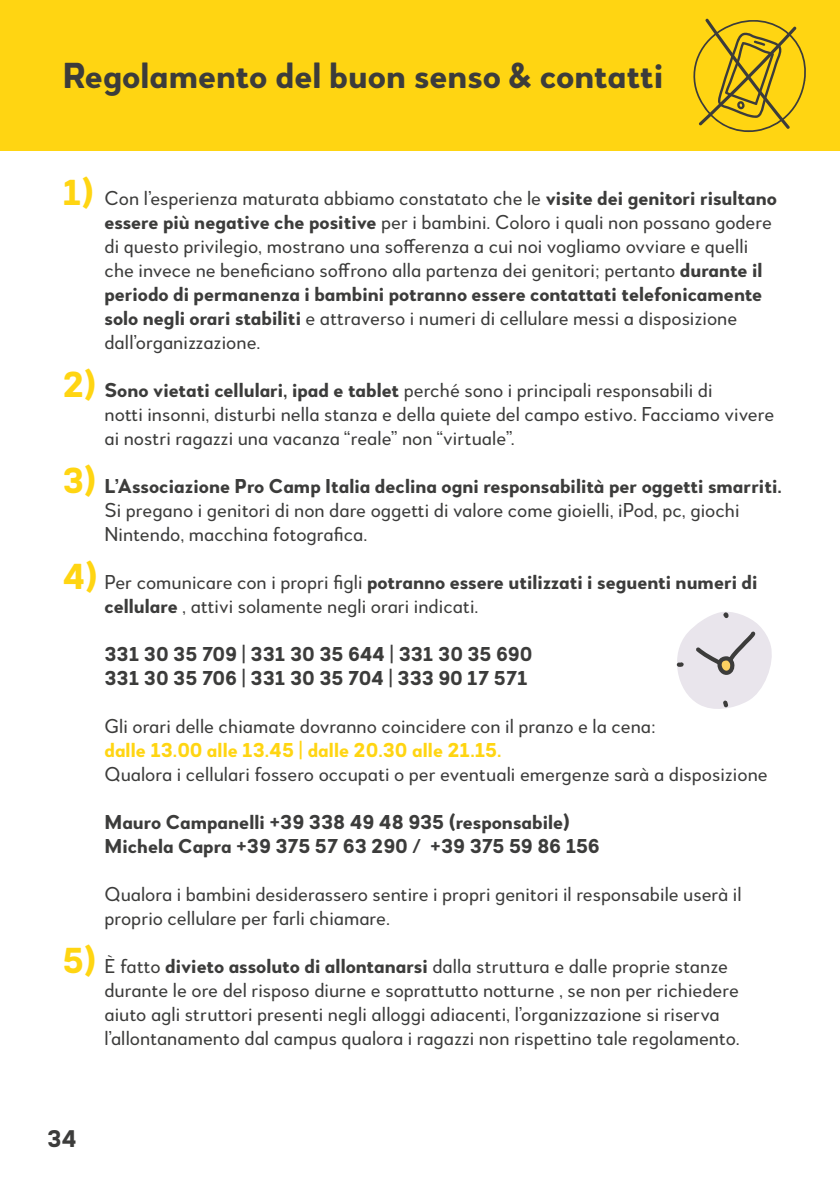
<style>
.page{position:relative;width:840px;height:1191px;background:#fff}
.page>*{position:absolute;margin:0;border:0;box-sizing:border-box;transform-origin:0 0}
.t1{font:700 36px "Woodford Bourne PRO";color:#3c3c3b}
.t2{font:700 24px "Woodford Bourne PRO";color:#3c3c3b}
.t3{font:20px/24px "Woodford Bourne PRO";color:#3c3c3b}
.t4{font:700 20px/24px "Woodford Bourne PRO";color:#3c3c3b}
.t5{font:700 20px "Woodford Bourne PRO";color:#ffd512}
.s1{font-weight:700;font-size:36px;color:#ffd512}
.s2{font-weight:700}
</style>
<div class="page">
<div style="left:0;top:0;width:839px;height:150px;background:#ffd512"></div>
<svg style="left:693px;top:18px;width:113px;height:114px"></svg>
<svg style="left:676px;top:612px;width:96px;height:97px"></svg>
<h1 class="t1" style="left:62px;top:54px;width:602px">Regolamento del buon senso &amp; contatti</h1>
<p class="t3" style="left:104px;top:186px;width:673px;text-indent:-42px"><span class="s1">1)</span> Con l’esperienza maturata abbiamo constatato che le <span class="s2">visite dei genitori risultano essere più negative che positive</span> per i bambini. Coloro i quali non possano godere di questo privilegio, mostrano una sofferenza a cui noi vogliamo ovviare e quelli che invece ne beneficiano soffrono alla partenza dei genitori; pertanto <span class="s2">durante il periodo di permanenza i bambini potranno essere contattati telefonicamente solo negli orari stabiliti</span> e attraverso i numeri di cellulare messi a disposizione dall’organizzazione.</p>
<p class="t3" style="left:104px;top:378px;width:671px;text-indent:-42px"><span class="s1">2)</span> <span class="s2">Sono vietati cellulari, ipad e tablet</span> perché sono i principali responsabili di<br>notti insonni, disturbi nella stanza e della quiete del campo estivo. Facciamo vivere ai nostri ragazzi una vacanza “reale” non “virtuale”.</p>
<p class="t3" style="left:104px;top:474px;width:678px;text-indent:-42px"><span class="s1">3)</span> <span class="s2">L’Associazione Pro Camp Italia declina ogni responsabilità per oggetti smarriti.<br></span>Si pregano i genitori di non dare oggetti di valore come gioielli, iPod, pc, giochi<br>Nintendo, macchina fotografica.</p>
<p class="t3" style="left:104px;top:570px;width:654px;text-indent:-42px"><span class="s1">4)</span> Per comunicare con i propri figli <span class="s2">potranno essere utilizzati i seguenti numeri di cellulare</span> , attivi solamente negli orari indicati.</p>
<p class="t4" style="left:104px;top:642px;width:429px">331 30 35 709 | 331 30 35 644 | 331 30 35 690<br>331 30 35 706 | 331 30 35 704 | 333 90 17 571</p>
<p class="t3" style="left:104px;top:714px;width:552px">Gli orari delle chiamate dovranno coincidere con il pranzo e la cena:</p>
<p class="t5" style="left:104px;top:737px;width:398px">dalle 13.00 alle 13.45 | dalle 20.30 alle 21.15.</p>
<p class="t3" style="left:104px;top:762px;width:664px">Qualora i cellulari fossero occupati o per eventuali emergenze sarà a disposizione</p>
<p class="t4" style="left:104px;top:810px;width:496px">Mauro Campanelli +39 338 49 48 935 (responsabile)<br>Michela Capra +39 375 57 63 290 / +39 375 59 86 156</p>
<p class="t3" style="left:104px;top:882px;width:638px">Qualora i bambini desiderassero sentire i propri genitori il responsabile userà il proprio cellulare per farli chiamare.</p>
<p class="t3" style="left:104px;top:954px;width:636px;text-indent:-42px"><span class="s1">5)</span> È fatto <span class="s2">divieto assoluto di allontanarsi</span> dalla struttura e dalle proprie stanze durante le ore del risposo diurne e soprattutto notturne , se non per richiedere aiuto agli struttori presenti negli alloggi adiacenti, l’organizzazione si riserva l’allontanamento dal campus qualora i ragazzi non rispettino tale regolamento.</p>
<p class="t2" style="left:47px;top:1123px;width:31px">34</p>
</div>
